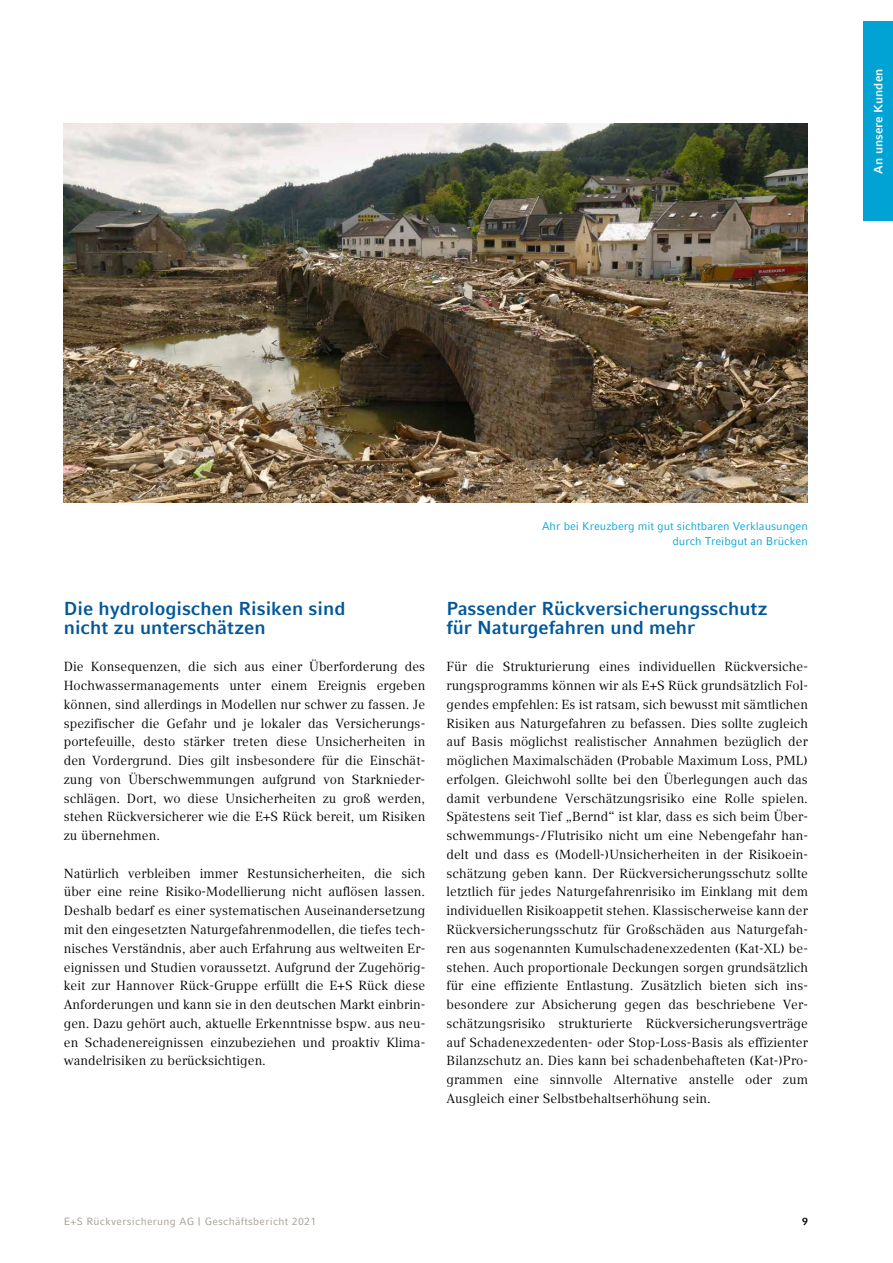
<style>
.page{position:relative;width:893px;height:1263px;background:#fff}
.page>*{position:absolute;margin:0;border:0;box-sizing:border-box;transform-origin:0 0}
.t1{font:700 18.75px/18.8px "Compatil Fact LT Pro";color:#00579a}
.t2{font:13.2px/18.8px "Compatil Text LT Pro";letter-spacing:.005em;color:#000;text-align:justify}
.t3{font:700 12px "Compatil Fact LT Pro";letter-spacing:.005em;color:#fff}
.t4{font:11.25px/15px "Compatil Fact LT Pro";color:#00a3d4;text-align:right}
.t5{font:10.5px "Compatil Fact LT Pro";letter-spacing:.03em;color:#a29b91}
.t6{font:700 10.5px "Compatil Fact LT Pro";color:#000}
</style>
<div class="page">
<div style="left:863px;top:21px;width:30px;height:200px;background:#00a3d4"></div>
<img style="left:64px;top:123px;width:744px;height:380px">
<p class="t3" style="left:871px;top:174px;width:107px;rotate:-90deg">An unsere Kunden</p>
<p class="t4" style="left:542px;top:518px;width:267px">Ahr bei Kreuzberg mit gut sichtbaren Verklausungen durch Treibgut an Brücken</p>
<h1 class="t1" style="left:64px;top:599px;width:283px">Die hydrologischen Risiken sind nicht zu unterschätzen</h1>
<p class="t2" style="left:64px;top:658px;width:363px">Die Konsequenzen, die sich aus einer Überforderung des Hochwassermanagements unter einem Ereignis ergeben können, sind allerdings in Modellen nur schwer zu fassen. Je spezifischer die Gefahr und je lokaler das Versicherungs&shy;portefeuille, desto stärker treten diese Unsicherheiten in den Vordergrund. Dies gilt insbesondere für die Einschät&shy;zung von Überschwemmungen aufgrund von Starknieder&shy;schlägen. Dort, wo diese Unsicherheiten zu groß werden, stehen Rückversicherer wie die E+S Rück bereit, um Risiken zu übernehmen.</p>
<p class="t2" style="left:64px;top:864px;width:363px">Natürlich verbleiben immer Restunsicherheiten, die sich über eine reine Risiko-Modellierung nicht auflösen lassen.<br>Deshalb bedarf es einer systematischen Auseinandersetzung mit den eingesetzten Naturgefahrenmodellen, die tiefes tech&shy;nisches Verständnis, aber auch Erfahrung aus weltweiten Er&shy;eignissen und Studien voraussetzt. Aufgrund der Zugehörig&shy;keit zur Hannover Rück-Gruppe erfüllt die E+S Rück diese Anforderungen und kann sie in den deutschen Markt einbrin&shy;gen. Dazu gehört auch, aktuelle Erkenntnisse bspw. aus neu&shy;en Schadenereignissen einzubeziehen und proaktiv Klima&shy;wandelrisiken zu berücksichtigen.</p>
<h1 class="t1" style="left:446px;top:599px;width:323px">Passender Rückversicherungsschutz für Naturgefahren und mehr</h1>
<p class="t2" style="left:446px;top:658px;width:363px">Für die Strukturierung eines individuellen Rückversiche&shy;rungsprogramms können wir als E+S Rück grundsätzlich Fol&shy;gendes empfehlen: Es ist ratsam, sich bewusst mit sämtlichen Risiken aus Naturgefahren zu befassen. Dies sollte zugleich auf Basis möglichst realistischer Annahmen bezüglich der möglichen Maximalschäden (Probable Maximum Loss, PML) erfolgen. Gleichwohl sollte bei den Überlegungen auch das damit verbundene Verschätzungsrisiko eine Rolle spielen.<br>Spätestens seit Tief „Bernd“ ist klar, dass es sich beim Über&shy;schwemmungs- /Flutrisiko nicht um eine Nebengefahr han&shy;delt und dass es (Modell-)Unsicherheiten in der Risikoein&shy;schätzung geben kann. Der Rückversicherungsschutz sollte letztlich für jedes Naturgefahrenrisiko im Einklang mit dem individuellen Risikoappetit stehen. Klassischerweise kann der Rückversicherungsschutz für Großschäden aus Naturgefah&shy;ren aus sogenannten Kumulschadenexzedenten (Kat-XL) be&shy;stehen. Auch proportionale Deckungen sorgen grundsätzlich für eine effiziente Entlastung. Zusätzlich bieten sich ins&shy;besondere zur Absicherung gegen das beschriebene Ver&shy;schätzungsrisiko strukturierte Rückversicherungsverträge auf Schadenexzedenten- oder Stop-Loss-Basis als effizienter Bilanzschutz an. Dies kann bei schadenbehafteten (Kat-)Pro&shy;grammen eine sinnvolle Alternative anstelle oder zum Ausgleich einer Selbstbehaltserhöhung sein.</p>
<p class="t5" style="left:64px;top:1215px;width:254px">E+S Rückversicherung AG | Geschäftsbericht 2021</p>
<p class="t6" style="left:802px;top:1215px;width:7px">9</p>
</div>
